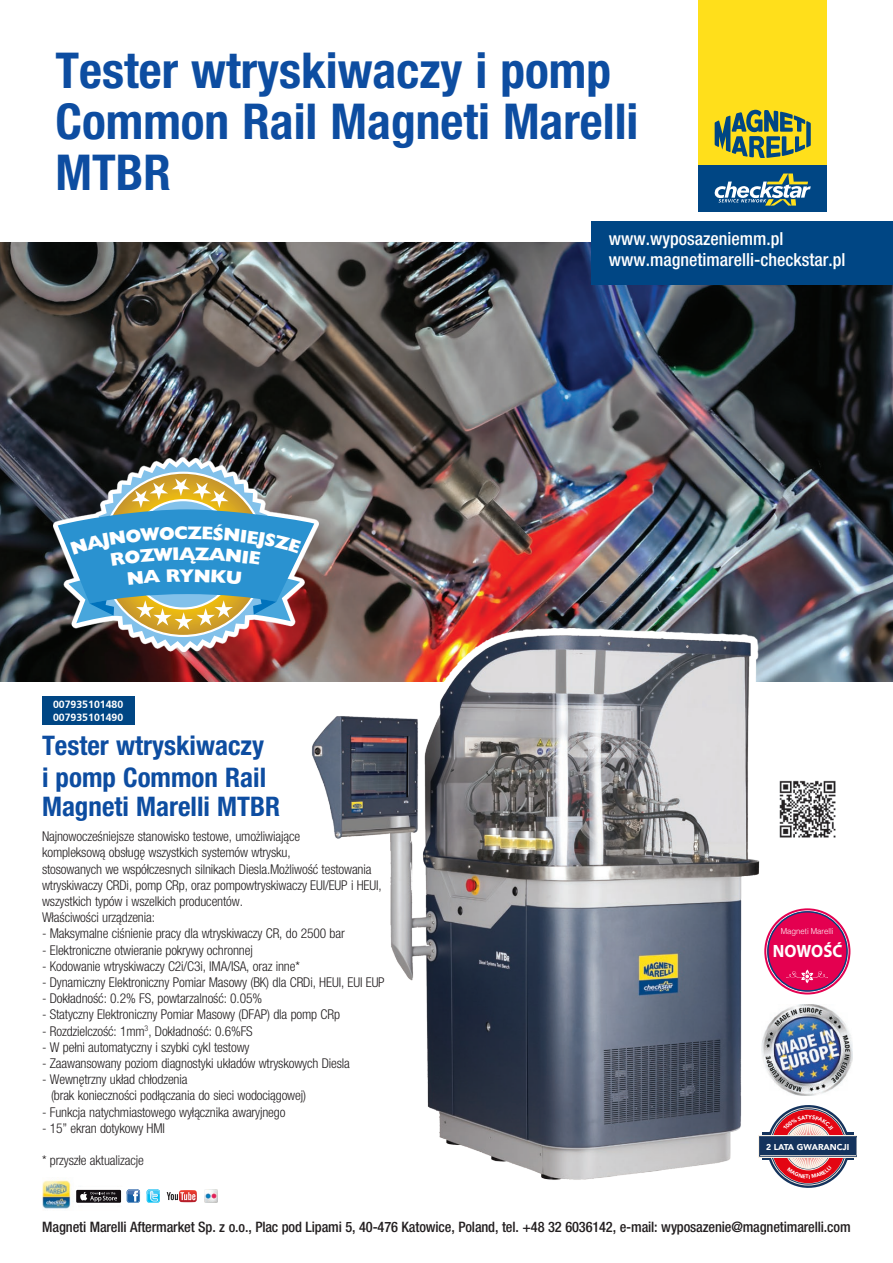
<style>
.page{position:relative;width:893px;height:1263px;background:#fff}
.page>*{position:absolute;margin:0;border:0;box-sizing:border-box;transform-origin:0 0}
.t1{font:700 condensed 49.5px/51px "Helvetica Neue LT Pro";color:#0d4da1}
.t2{font:700 condensed 27px/32.4px "Helvetica Neue LT Pro";color:#0d4da1}
.t3{font:18.3px "Humanst 521 X Bd EU";color:#fff;scale:1.04 1}
.t4{font:500 condensed 18px "Helvetica Neue LT Pro";color:#fff}
.t5{font:700 17.85px "Myriad Pro";color:#fff;scale:.94 1}
.t6{font:500 condensed 14.4px "Helvetica Neue LT Pro";letter-spacing:-.01em;color:#231f20}
.t7{font:300 condensed 13.5px/16.2px "Helvetica Neue LT Pro";letter-spacing:-.01em;color:#231f20}
.t8{font:700 10.5px "Frutiger CE";color:#fff}
.t9{font:900 8.55px "Avenir";color:#fff}
.t10{font:300 8.1px "Helvetica";color:#fff;scale:.95 1}
</style>
<div class="page">
<div style="left:699px;top:0;width:128px;height:212px;background:#ffdf1b"></div>
<div style="left:699px;top:166px;width:128px;height:46px;background:#004684"></div>
<svg style="left:715px;top:110px;width:96px;height:48px"></svg>
<svg style="left:714px;top:174px;width:97px;height:32px"></svg>
<div style="left:42px;top:696px;width:92px;height:28px;background:#004684"></div>
<img style="left:0;top:243px;width:893px;height:438px">
<div style="left:591px;top:221px;width:302px;height:64px;background:#004684"></div>
<img style="left:772px;top:1004px;width:81px;height:92px">
<div style="left:764px;top:908px;width:86px;height:86px;background:#e40050;border-radius:50%"></div>
<svg style="left:786px;top:969px;width:42px;height:14px"></svg>
<img style="left:779px;top:780px;width:57px;height:58px">
<img style="left:53px;top:457px;width:266px;height:195px">
<img style="left:305px;top:576px;width:467px;height:604px">
<img style="left:43px;top:1180px;width:31px;height:29px">
<svg style="left:167px;top:1190px;width:30px;height:12px"></svg>
<svg style="left:147px;top:1189px;width:13px;height:13px"></svg>
<img style="left:204px;top:1189px;width:13px;height:14px">
<div style="left:76px;top:1190px;width:45px;height:13px;background:#120d11"></div>
<svg style="left:80px;top:1189px;width:60px;height:13px"></svg>
<svg style="left:759px;top:1101px;width:97px;height:87px"></svg>
<svg style="left:58px;top:461px;width:256px;height:186px;background:#698c9c"></svg>
<p class="t1" style="left:56px;top:45px;width:584px">Tester wtryskiwaczy i pomp<br>Common Rail Magneti Marelli</p>
<p class="t1" style="left:56px;top:147px;width:117px">MTBR</p>
<p class="t8" style="left:53px;top:698px;width:72px">007935101480</p>
<p class="t8" style="left:53px;top:710px;width:72px">007935101490</p>
<p class="t3" style="left:179px;top:542px;width:17px">Ą</p>
<p class="t3" style="left:180px;top:564px;width:15px">Y</p>
<p class="t2" style="left:42px;top:728px;width:226px">Tester wtryskiwaczy i pomp Common Rail</p>
<p class="t2" style="left:42px;top:789px;width:240px">Magneti Marelli MTBR</p>
<p class="t7" style="left:42px;top:828px;width:260px">Najnowocześniejsze stanowisko testowe, umożliwiające</p>
<p class="t7" style="left:42px;top:844px;width:341px">kompleksową obsługę wszystkich systemów wtrysku,<br>stosowanych we współczesnych silnikach Diesla.Możliwość testowania wtryskiwaczy CRDi, pomp CRp, oraz pompowtryskiwaczy EUI/EUP i HEUI, wszystkich typów i wszelkich producentów.</p>
<p class="t7" style="left:42px;top:909px;width:114px">Właściwości urządzenia:</p>
<p class="t7" style="left:42px;top:925px;width:304px">- Maksymalne ciśnienie pracy dla wtryskiwaczy CR, do 2500 bar</p>
<p class="t7" style="left:42px;top:941px;width:212px">- Elektroniczne otwieranie pokrywy ochronnej</p>
<p class="t7" style="left:42px;top:958px;width:259px">- Kodowanie wtryskiwaczy C2i/C3i, IMA/ISA, oraz inne*</p>
<p class="t7" style="left:42px;top:974px;width:344px">- Dynamiczny Elektroniczny Pomiar Masowy (BK) dla CRDi, HEUI, EUI EUP</p>
<p class="t7" style="left:42px;top:990px;width:222px">- Dokładność: 0.2% FS, powtarzalność: 0.05%</p>
<p class="t7" style="left:42px;top:1006px;width:300px">- Statyczny Elektroniczny Pomiar Masowy (DFAP) dla pomp CRp</p>
<p class="t7" style="left:42px;top:1022px;width:212px">- Rozdzielczość: 1mm<sup>3</sup>, Dokładność: 0.6%FS</p>
<p class="t7" style="left:42px;top:1039px;width:209px">- W pełni automatyczny i szybki cykl testowy</p>
<p class="t7" style="left:42px;top:1055px;width:309px">- Zaawansowany poziom diagnostyki układów wtryskowych Diesla</p>
<p class="t7" style="left:51px;top:1071px;width:257px;text-indent:-9px">- Wewnętrzny układ chłodzenia<br>(brak konieczności podłączania do sieci wodociągowej)</p>
<p class="t7" style="left:42px;top:1103px;width:245px">- Funkcja natychmiastowego wyłącznika awaryjnego</p>
<p class="t7" style="left:42px;top:1120px;width:125px">- 15” ekran dotykowy HMI</p>
<p class="t7" style="left:42px;top:1152px;width:103px">* przyszłe aktualizacje</p>
<p class="t4" style="left:609px;top:228px;width:176px">www.wyposazeniemm.pl</p>
<p class="t4" style="left:609px;top:249px;width:238px">www.magnetimarelli-checkstar.pl</p>
<p class="t10" style="left:781px;top:924px;width:57px">Magneti Marelli</p>
<p class="t5" style="left:773px;top:941px;width:75px">NOWOŚĆ</p>
<p class="t9" style="left:766px;top:1139px;width:85px">2 LATA GWARANCJI</p>
<p class="t6" style="left:42px;top:1218px;width:810px">Magneti Marelli Aftermarket Sp. z o.o., Plac pod Lipami 5, 40-476 Katowice, Poland, tel. +48 32 6036142, e-mail: wyposazenie@magnetimarelli.com</p>
</div>
